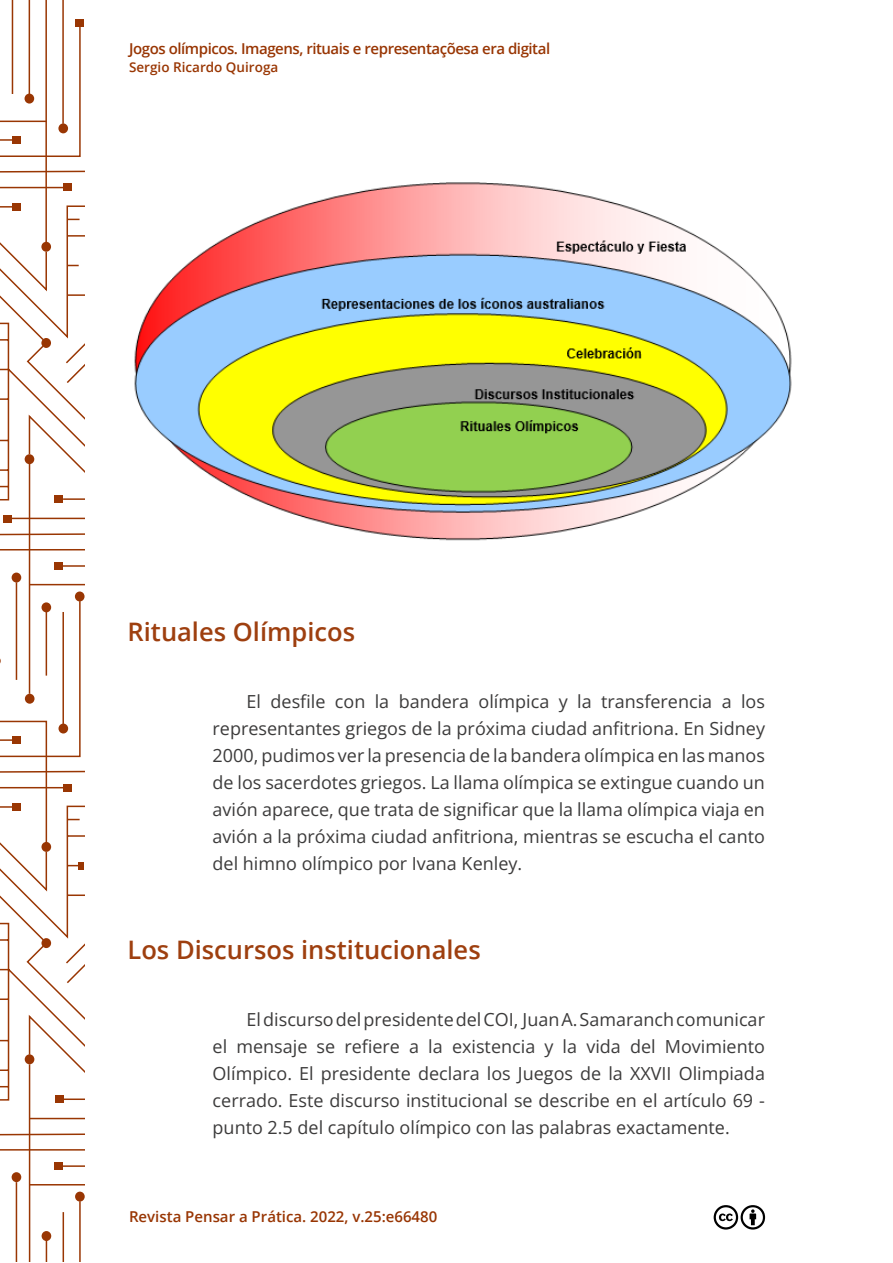
<style>
.page{position:relative;width:893px;height:1263px;background:#fff}
.page>*{position:absolute;margin:0;border:0;box-sizing:border-box;transform-origin:0 0}
.t1{font:600 25.5px "Open Sans";color:#9e3f0f}
.t2{font:18px/27px "Open Sans";color:#3c3b3b;text-align:justify}
.t3{font:600 15px "Open Sans";letter-spacing:-.03em;color:#983503}
.t4{font:600 15px "Open Sans";color:#983503}
.t5{font:600 13.5px "Open Sans";color:#993603}
</style>
<div class="page">
<hr style="left:12px;top:0;width:1px;height:94px;background:#993603">
<hr style="left:29px;top:0;width:1px;height:94px;background:#993603">
<hr style="left:45px;top:0;width:2px;height:242px;background:#993603">
<hr style="left:62px;top:0;width:2px;height:124px;background:#993603">
<svg style="left:11px;top:25px;width:73px;height:95px"></svg>
<div style="left:76px;top:19px;width:8px;height:7px;background:#993603"></div>
<svg style="left:0;top:120px;width:84px;height:202px"></svg>
<svg style="left:0;top:881px;width:84px;height:380px"></svg>
<div style="left:42px;top:1231px;width:9px;height:10px;background:#993603;border-radius:50%"></div>
<svg style="left:0;top:922px;width:84px;height:314px"></svg>
<svg style="left:0;top:322px;width:84px;height:559px"></svg>
<svg style="left:713px;top:1205px;width:53px;height:25px"></svg>
<img style="left:134px;top:182px;width:658px;height:359px">
<p class="t3" style="left:129px;top:38px;width:423px">Jogos olímpicos. Imagens, rituais e representaçõesa era digital</p>
<p class="t5" style="left:129px;top:58px;width:151px">Sergio Ricardo Quiroga</p>
<h1 class="t1" style="left:128px;top:614px;width:229px">Rituales Olímpicos</h1>
<p class="t2" style="left:213px;top:687px;width:554px;text-indent:34px">El desfile con la bandera olímpica y la transferencia a los representantes griegos de la próxima ciudad anfitriona. En Sidney 2000, pudimos ver la presencia de la bandera olímpica en las manos de los sacerdotes griegos. La llama olímpica se extingue cuando un avión aparece, que trata de significar que la llama olímpica viaja en avión a la próxima ciudad anfitriona, mientras se escucha el canto del himno olímpico por Ivana Kenley.</p>
<h1 class="t1" style="left:128px;top:933px;width:355px">Los Discursos institucionales</h1>
<p class="t2" style="left:213px;top:1005px;width:554px;text-indent:34px">El discurso del presidente del COI, Juan A. Samaranch comunicar el mensaje se refiere a la existencia y la vida del Movimiento Olímpico. El presidente declara los Juegos de la XXVII Olimpiada cerrado. Este discurso institucional se describe en el artículo 69 - punto 2.5 del capítulo olímpico con las palabras exactamente.</p>
<p class="t4" style="left:129px;top:1206px;width:310px">Revista Pensar a Prática. 2022, v.25:e66480</p>
</div>
